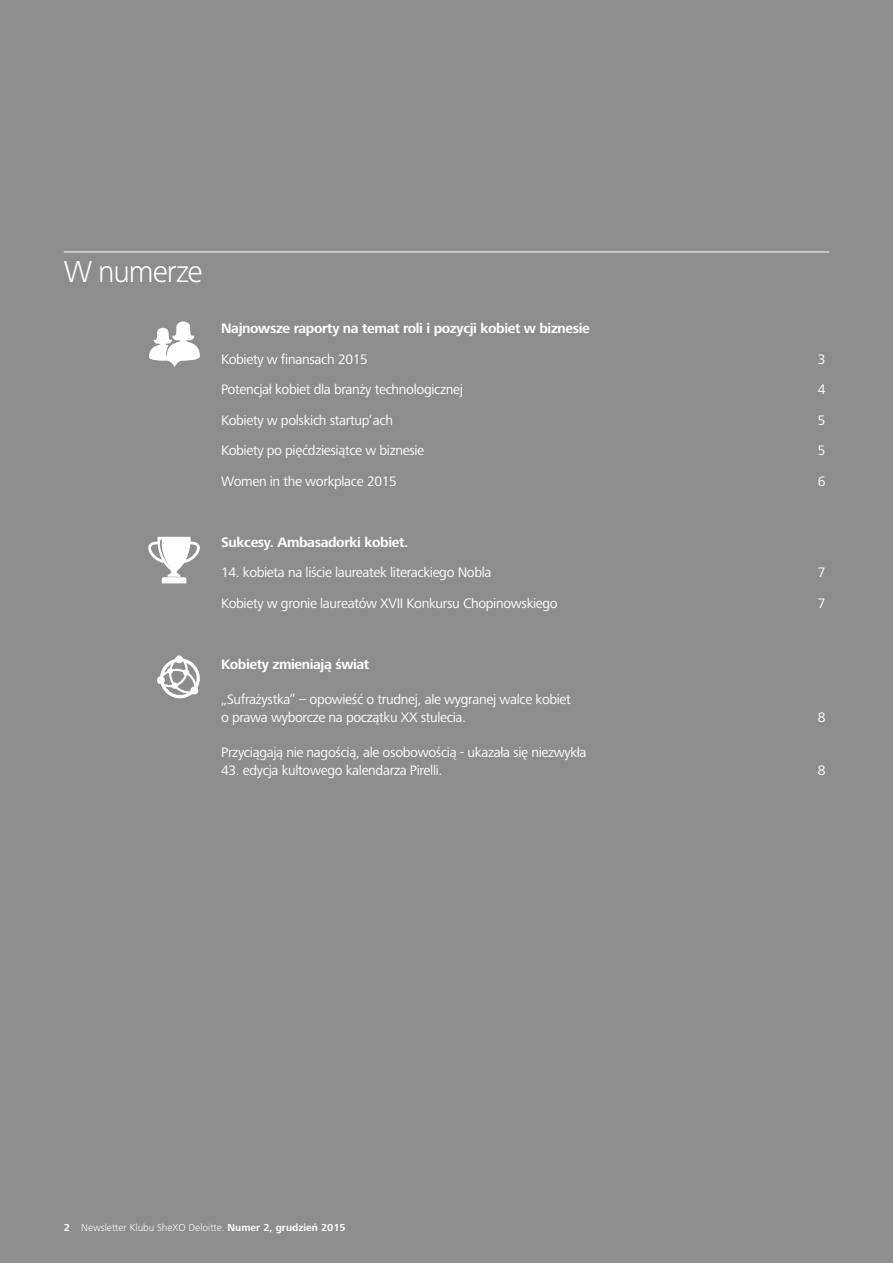
<style>
.page{position:relative;width:893px;height:1263px;background:#8d8d8d}
.page>*{position:absolute;margin:0;border:0;box-sizing:border-box;transform-origin:0 0}
.t1{font:300 31.5px "Frutiger Next Pro";letter-spacing:-.035em;color:#fff}
.t2{font:14.25px/18px "Frutiger Next Pro";letter-spacing:-.025em;color:#fff}
.t3{font:700 14.25px "Frutiger Next Pro";letter-spacing:-.025em;color:#fff}
.t4{font:300 10.5px "Frutiger Next Pro";color:#fff}
.s1{font-weight:700}
</style>
<div class="page">
<svg style="left:149px;top:321px;width:51px;height:46px"></svg>
<svg style="left:148px;top:537px;width:52px;height:46px"></svg>
<svg style="left:157px;top:655px;width:43px;height:43px"></svg>
<hr style="left:64px;top:252px;width:765px;height:1px;background:#fff">
<h1 class="t1" style="left:64px;top:254px;width:140px">W numerze</h1>
<p class="t3" style="left:221px;top:320px;width:370px">Najnowsze raporty na temat roli i pozycji kobiet w biznesie</p>
<p class="t2" style="left:221px;top:350px;width:148px">Kobiety w finansach 2015</p>
<p class="t2" style="left:818px;top:350px;width:9px">3</p>
<p class="t2" style="left:221px;top:380px;width:243px">Potencjał kobiet dla branży technologicznej</p>
<p class="t2" style="left:818px;top:380px;width:9px">4</p>
<p class="t2" style="left:221px;top:411px;width:173px">Kobiety w polskich startup’ach</p>
<p class="t2" style="left:818px;top:411px;width:9px">5</p>
<p class="t2" style="left:221px;top:441px;width:205px">Kobiety po pięćdziesiątce w biznesie</p>
<p class="t2" style="left:818px;top:441px;width:9px">5</p>
<p class="t2" style="left:221px;top:472px;width:177px">Women in the workplace 2015</p>
<p class="t2" style="left:818px;top:472px;width:9px">6</p>
<p class="t3" style="left:221px;top:534px;width:189px">Sukcesy. Ambasadorki kobiet.</p>
<p class="t2" style="left:221px;top:563px;width:272px">14. kobieta na liście laureatek literackiego Nobla</p>
<p class="t2" style="left:818px;top:563px;width:9px">7</p>
<p class="t2" style="left:221px;top:594px;width:338px">Kobiety w gronie laureatów XVII Konkursu Chopinowskiego</p>
<p class="t2" style="left:818px;top:594px;width:9px">7</p>
<p class="t3" style="left:221px;top:656px;width:150px">Kobiety zmieniają świat</p>
<p class="t2" style="left:221px;top:690px;width:351px">„Sufrażystka” – opowieść o trudnej, ale wygranej walce kobiet o prawa wyborcze na początku XX stulecia.</p>
<p class="t2" style="left:818px;top:708px;width:9px">8</p>
<p class="t2" style="left:221px;top:743px;width:367px">Przyciągają nie nagością, ale osobowością - ukazała się niezwykła</p>
<p class="t2" style="left:221px;top:761px;width:223px">43. edycja kultowego kalendarza Pirelli.</p>
<p class="t2" style="left:818px;top:761px;width:9px">8</p>
<p class="t4" style="left:64px;top:1221px;width:283px"><span class="s1">2</span> Newsletter Klubu SheXO Deloitte. <span class="s1">Numer 2, grudzień 2015</span></p>
</div>
